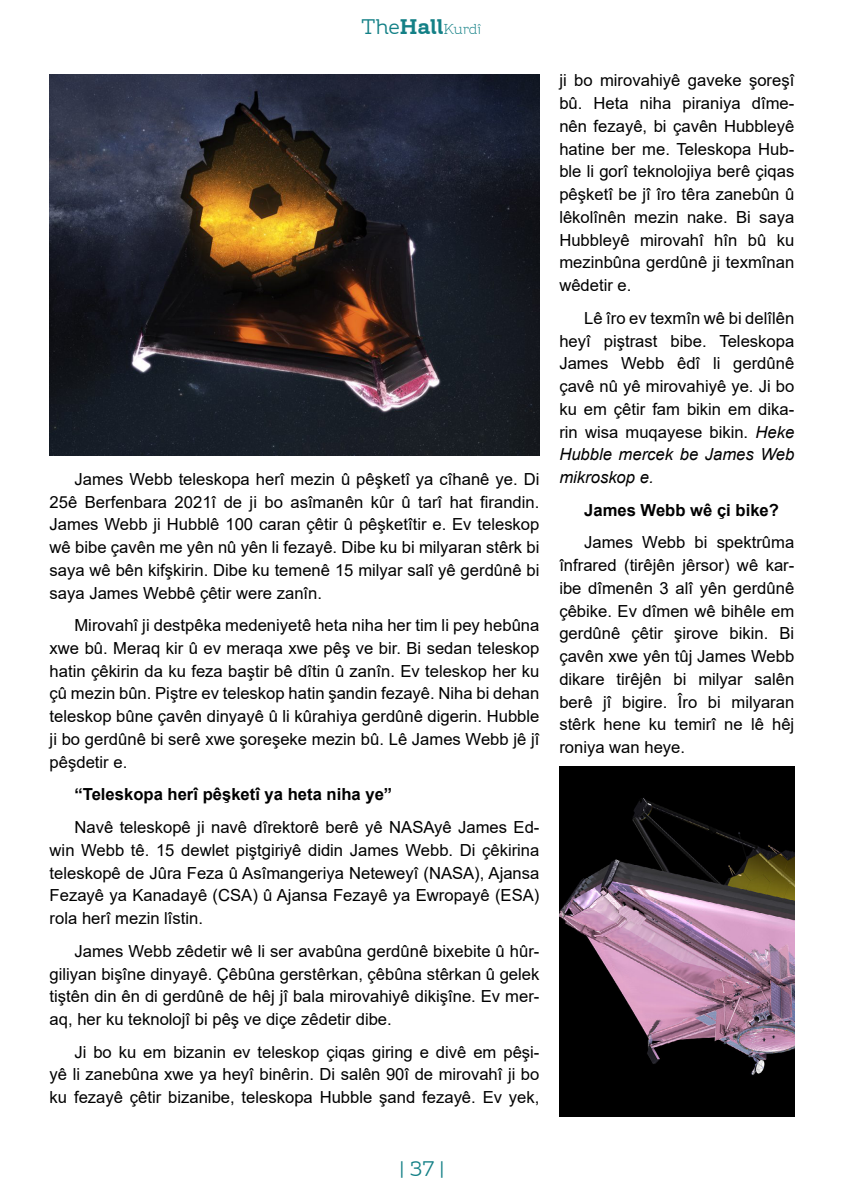
<style>
.page{position:relative;width:844px;height:1191px;background:#fff}
.page>*{position:absolute;margin:0;border:0;box-sizing:border-box;transform-origin:0 0}
.t1{font:21px "Amazing Slab";color:#138086}
.t2{font:16.62px/22.8px "Arial";color:#000;text-align:justify}
.t3{font:700 16.62px "Arial";color:#000}
.t4{font:300 14.35px "Amazing Slab";letter-spacing:-.015em;color:#138086}
.s1{font-weight:400;font-size:21px}
.s2{font-weight:700;font-size:21px}
.s3{font-style:italic}
</style>
<div class="page">
<img style="left:50px;top:74px;width:489px;height:381px">
<img style="left:559px;top:766px;width:235px;height:350px">
<p class="t4" style="left:361px;top:19px;width:121px"><span class="s1">The</span><span class="s2">Hall</span>Kurdî</p>
<p class="t2" style="left:50px;top:467px;width:491px;text-indent:25px">James Webb teleskopa herî mezin û pêşketî ya cîhanê ye. Di 25ê Berfenbara 2021î de ji bo asîmanên kûr û tarî hat firandin.<br>James Webb ji Hubblê 100 caran çêtir û pêşketîtir e. Ev teleskop wê bibe çavên me yên nû yên li fezayê. Dibe ku bi milyaran stêrk bi saya wê bên kifşkirin. Dibe ku temenê 15 milyar salî yê gerdûnê bi saya James Webbê çêtir were zanîn.</p>
<p class="t2" style="left:50px;top:614px;width:491px;text-indent:25px">Mirovahî ji destpêka medeniyetê heta niha her tim li pey hebûna xwe bû. Meraq kir û ev meraqa xwe pêş ve bir. Bi sedan teleskop hatin çêkirin da ku feza baştir bê dîtin û zanîn. Ev teleskop her ku çû mezin bûn. Piştre ev teleskop hatin şandin fezayê. Niha bi dehan teleskop bûne çavên dinyayê û li kûrahiya gerdûnê digerin. Hubble ji bo gerdûnê bi serê xwe şoreşeke mezin bû. Lê James Webb jê jî pêşdetir e.</p>
<p class="t3" style="left:74px;top:783px;width:319px">“Teleskopa herî pêşketî ya heta niha ye”</p>
<p class="t2" style="left:50px;top:815px;width:491px;text-indent:25px">Navê teleskopê ji navê dîrektorê berê yê NASAyê James Ed&shy;win Webb tê. 15 dewlet piştgiriyê didin James Webb. Di çêkirina teleskopê de Jûra Feza û Asîmangeriya Neteweyî (NASA), Ajansa Fezayê ya Kanadayê (CSA) û Ajansa Fezayê ya Ewropayê (ESA) rola herî mezin lîstin.</p>
<p class="t2" style="left:50px;top:939px;width:491px;text-indent:25px">James Webb zêdetir wê li ser avabûna gerdûnê bixebite û hûr&shy;giliyan bişîne dinyayê. Çêbûna gerstêrkan, çêbûna stêrkan û gelek tiştên din ên di gerdûnê de hêj jî bala mirovahiyê dikişîne. Ev mer&shy;aq, her ku teknolojî bi pêş ve diçe zêdetir dibe.</p>
<p class="t2" style="left:50px;top:1040px;width:491px;text-indent:25px">Ji bo ku em bizanin ev teleskop çiqas giring e divê em pêşi&shy;yê li zanebûna xwe ya heyî binêrin. Di salên 90î de mirovahî ji bo ku fezayê çêtir bizanibe, teleskopa Hubble şand fezayê. Ev yek,</p>
<p class="t2" style="left:559px;top:69px;width:236px">ji bo mirovahiyê gaveke şoreşî bû. Heta niha piraniya dîme&shy;nên fezayê, bi çavên Hubbleyê hatine ber me. Teleskopa Hub&shy;ble li gorî teknolojiya berê çiqas pêşketî be jî îro têra zanebûn û lêkolînên mezin nake. Bi saya Hubbleyê mirovahî hîn bû ku mezinbûna gerdûnê ji texmînan wêdetir e.</p>
<p class="t2" style="left:559px;top:306px;width:236px;text-indent:25px">Lê îro ev texmîn wê bi delîlên heyî piştrast bibe. Teleskopa James Webb êdî li gerdûnê çavê nû yê mirovahiyê ye. Ji bo ku em çêtir fam bikin em dika&shy;rin wisa muqayese bikin. <span class="s3">Heke Hubble mercek be James Web mikroskop e.</span></p>
<p class="t3" style="left:584px;top:498px;width:196px">James Webb wê çi bike?</p>
<p class="t2" style="left:559px;top:531px;width:236px;text-indent:25px">James Webb bi spektrûma înfrared (tirêjên jêrsor) wê kar&shy;ibe dîmenên 3 alî yên gerdûnê çêbike. Ev dîmen wê bihêle em gerdûnê çêtir şirove bikin. Bi çavên xwe yên tûj James Webb dikare tirêjên bi milyar salên berê jî bigire. Îro bi milyaran stêrk hene ku temirî ne lê hêj roniya wan heye.</p>
<p class="t1" style="left:400px;top:1153px;width:45px">| 37 |</p>
</div>
